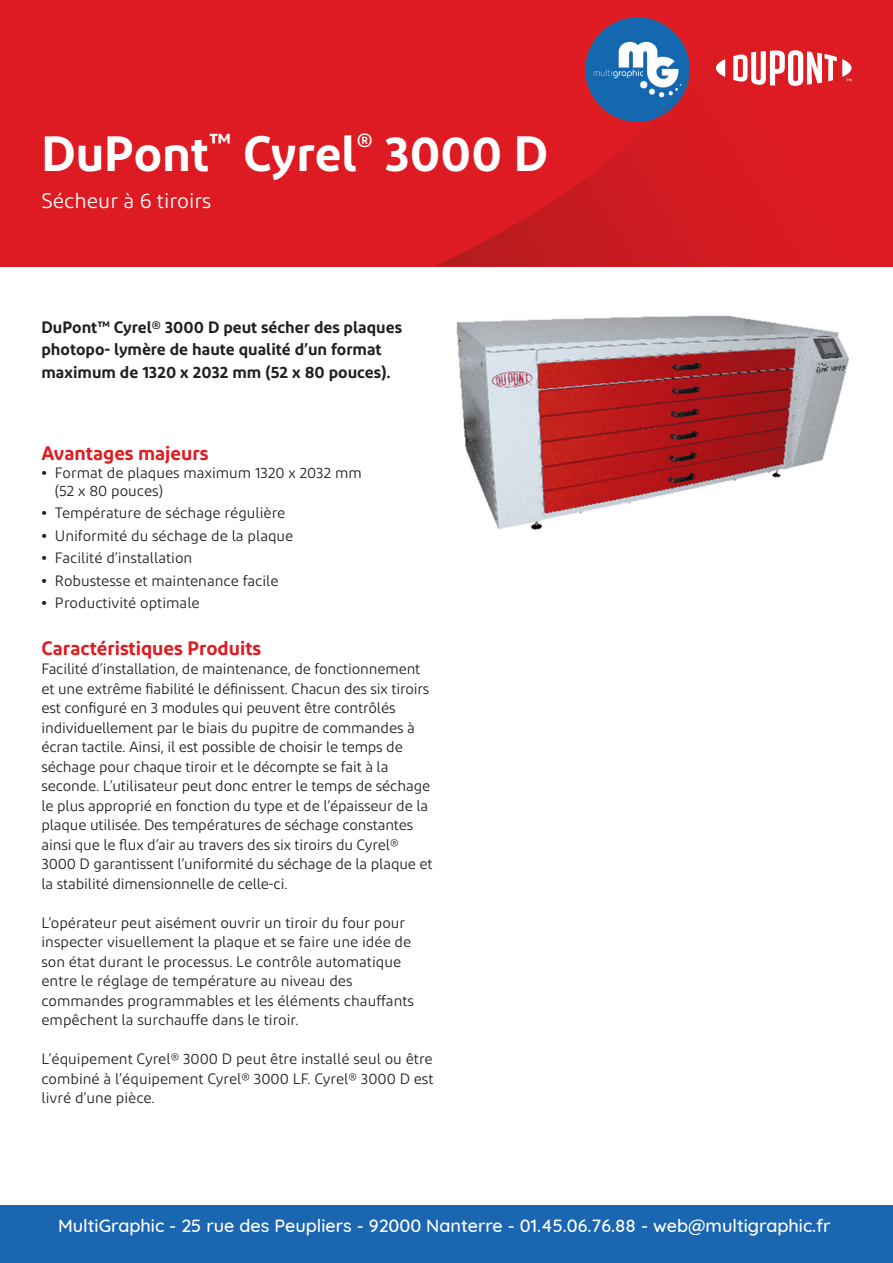
<style>
.page{position:relative;width:893px;height:1263px;background:#fff}
.page>*{position:absolute;margin:0;border:0;box-sizing:border-box;transform-origin:0 0}
.t1{font:600 49.5px "Diodrum";color:#fff}
.t2{font:21px "Diodrum";color:#fff}
.t3{font:600 19.5px "Diodrum";color:#e21a21}
.t4{font:500 18px "Quicksand";color:#fff}
.t5{font:600 16.5px/22.5px "Diodrum";color:#231f20}
.t6{font:15px/19.5px "Diodrum";letter-spacing:-.01em;color:#231f20}
.s1{font-weight:700;font-size:14.25px}
</style>
<div class="page">
<div style="left:0;top:0;width:893px;height:266px;background:#de1b22"></div>
<svg style="left:436px;top:17px;width:290px;height:249px"></svg>
<svg style="left:716px;top:59px;width:9px;height:18px"></svg>
<svg style="left:733px;top:50px;width:118px;height:36px"></svg>
<img style="left:456px;top:315px;width:393px;height:215px">
<div style="left:0;top:1205px;width:893px;height:58px;background:#1b66b0"></div>
<img style="left:586px;top:18px;width:103px;height:103px">
<h1 class="t1" style="left:41px;top:121px;width:508px">DuPont<sup>™</sup> Cyrel<sup>®</sup> 3000 D</h1>
<h2 class="t2" style="left:41px;top:188px;width:171px">Sécheur à 6 tiroirs</h2>
<p class="t5" style="left:41px;top:315px;width:362px">DuPont™ Cyrel® 3000 D peut sécher des plaques photopo- lymère de haute qualité d’un format maximum de 1320 x 2032 mm (52 x 80 pouces).</p>
<h3 class="t3" style="left:41px;top:440px;width:168px">Avantages majeurs</h3>
<p class="t6" style="left:55px;top:463px;width:308px;line-height:18px;text-indent:-13px"><span class="s1">•</span> Format de plaques maximum 1320 x 2032 mm (52 x 80 pouces)</p>
<p class="t6" style="left:41px;top:503px;width:246px"><span class="s1">•</span> Température de séchage régulière</p>
<p class="t6" style="left:41px;top:526px;width:253px"><span class="s1">•</span> Uniformité du séchage de la plaque</p>
<p class="t6" style="left:41px;top:548px;width:152px"><span class="s1">•</span> Facilité d’installation</p>
<p class="t6" style="left:41px;top:571px;width:239px"><span class="s1">•</span> Robustesse et maintenance facile</p>
<p class="t6" style="left:41px;top:593px;width:160px"><span class="s1">•</span> Productivité optimale</p>
<h3 class="t3" style="left:41px;top:635px;width:221px">Caractéristiques Produits</h3>
<p class="t6" style="left:41px;top:659px;width:393px">Facilité d’installation, de maintenance, de fonctionnement et une extrême fiabilité le définissent. Chacun des six tiroirs est configuré en 3 modules qui peuvent être contrôlés individuellement par le biais du pupitre de commandes à écran tactile. Ainsi, il est possible de choisir le temps de séchage pour chaque tiroir et le décompte se fait à la seconde. L’utilisateur peut donc entrer le temps de séchage le plus approprié en fonction du type et de l’épaisseur de la plaque utilisée. Des températures de séchage constantes ainsi que le flux d’air au travers des six tiroirs du Cyrel® 3000 D garantissent l’uniformité du séchage de la plaque et la stabilité dimensionnelle de celle-ci.</p>
<p class="t6" style="left:41px;top:913px;width:374px">L’opérateur peut aisément ouvrir un tiroir du four pour inspecter visuellement la plaque et se faire une idée de son état durant le processus. Le contrôle automatique entre le réglage de température au niveau des commandes programmables et les éléments chauffants empêchent la surchauffe dans le tiroir.</p>
<p class="t6" style="left:41px;top:1049px;width:394px;text-align:justify">L’équipement Cyrel® 3000 D peut être installé seul ou être combiné à l’équipement Cyrel® 3000 LF. Cyrel® 3000 D est livré d’une pièce.</p>
<p class="t4" style="left:58px;top:1211px;width:774px">MultiGraphic - 25 rue des Peupliers - 92000 Nanterre - 01.45.06.76.88 - web@multigraphic.fr</p>
</div>
